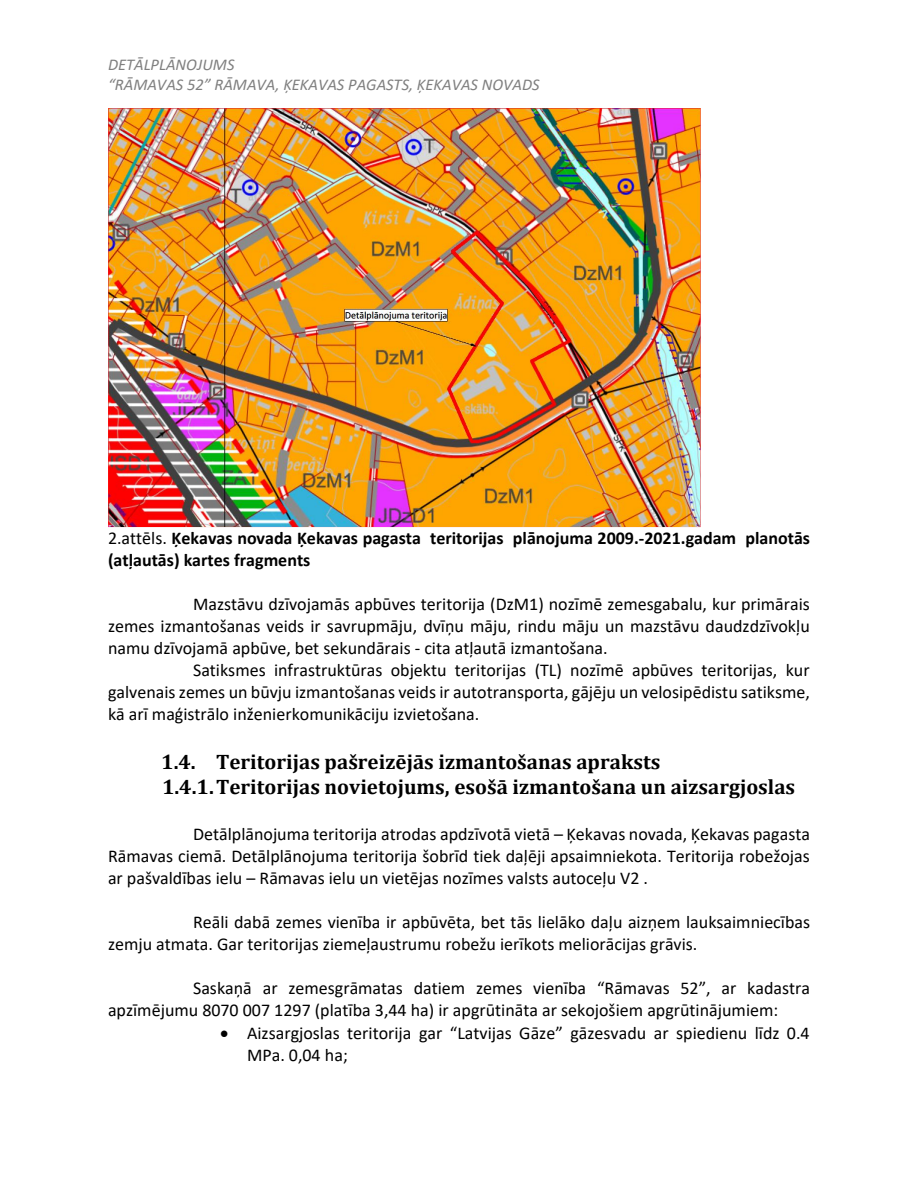
<style>
.page{position:relative;width:918px;height:1188px;background:#fff}
.page>*{position:absolute;margin:0;border:0;box-sizing:border-box;transform-origin:0 0}
.t1{font:700 21px "Cambria";color:#000}
.t2{font:18px/21.9px "Calibri";color:#000;text-align:justify}
.t3{font:700 18px/21.9px "Calibri";color:#000}
.t4{font:italic 16.5px/20.1px "Calibri";color:#7f7f7f}
.s1{font-weight:400}
</style>
<div class="page">
<img style="left:108px;top:108px;width:593px;height:419px">
<p class="t4" style="left:108px;top:56px;width:433px">DETĀLPLĀNOJUMS<br>“RĀMAVAS 52” RĀMAVA, ĶEKAVAS PAGASTS, ĶEKAVAS NOVADS</p>
<p class="t3" style="left:108px;top:529px;width:704px"><span class="s1">2.attēls.</span> Ķekavas novada Ķekavas pagasta teritorijas plānojuma 2009.-2021.gadam planotās (atļautās) kartes fragments</p>
<p class="t2" style="left:108px;top:595px;width:703px;text-indent:85px">Mazstāvu dzīvojamās apbūves teritorija (DzM1) nozīmē zemesgabalu, kur primārais zemes izmantošanas veids ir savrupmāju, dvīņu māju, rindu māju un mazstāvu daudzdzīvokļu namu dzīvojamā apbūve, bet sekundārais - cita atļautā izmantošana.</p>
<p class="t2" style="left:108px;top:661px;width:704px;text-indent:85px">Satiksmes infrastruktūras objektu teritorijas (TL) nozīmē apbūves teritorijas, kur galvenais zemes un būvju izmantošanas veids ir autotransporta, gājēju un velosipēdistu satiksme, kā arī maģistrālo inženierkomunikāciju izvietošana.</p>
<p class="t1" style="left:161px;top:750px;width:501px">1.4. Teritorijas pašreizējās izmantošanas apraksts</p>
<p class="t1" style="left:162px;top:774px;width:635px">1.4.1.Teritorijas novietojums, esošā izmantošana un aizsargjoslas</p>
<p class="t2" style="left:108px;top:825px;width:704px;text-indent:85px">Detālplānojuma teritorija atrodas apdzīvotā vietā – Ķekavas novada, Ķekavas pagasta Rāmavas ciemā. Detālplānojuma teritorija šobrīd tiek daļēji apsaimniekota. Teritorija robežojas ar pašvaldības ielu – Rāmavas ielu un vietējas nozīmes valsts autoceļu V2 .</p>
<p class="t2" style="left:108px;top:913px;width:704px;text-indent:85px">Reāli dabā zemes vienība ir apbūvēta, bet tās lielāko daļu aizņem lauksaimniecības zemju atmata. Gar teritorijas ziemeļaustrumu robežu ierīkots meliorācijas grāvis.</p>
<p class="t2" style="left:108px;top:979px;width:704px;text-indent:85px">Saskaņā ar zemesgrāmatas datiem zemes vienība “Rāmavas 52”, ar kadastra apzīmējumu 8070 007 1297 (platība 3,44 ha) ir apgrūtināta ar sekojošiem apgrūtinājumiem:</p>
<p class="t2" style="left:247px;top:1024px;width:564px;text-indent:-27px">• Aizsargjoslas teritorija gar “Latvijas Gāze” gāzesvadu ar spiedienu līdz 0.4<br>MPa. 0,04 ha;</p>
</div>
